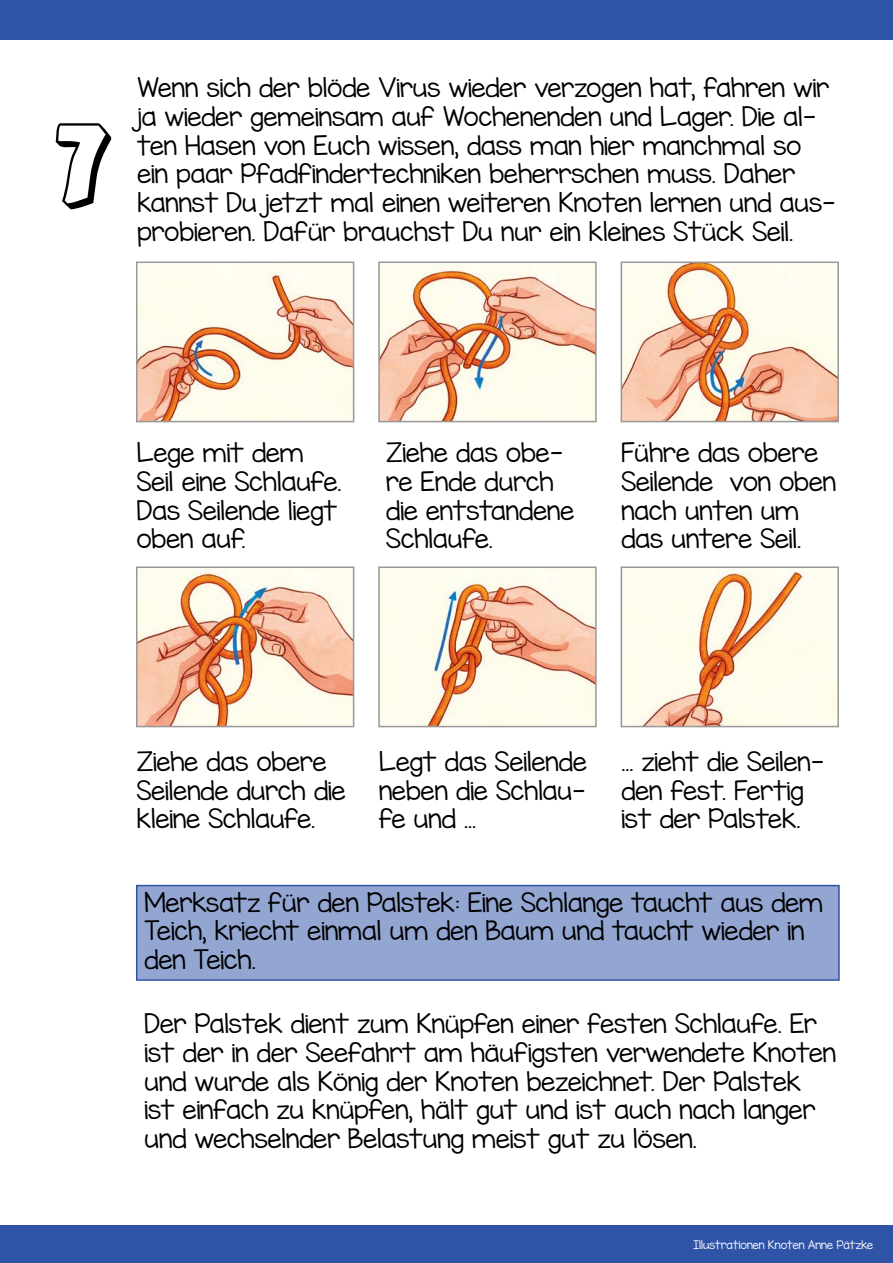
<style>
.page{position:relative;width:893px;height:1263px;background:#fff}
.page>*{position:absolute;margin:0;border:0;box-sizing:border-box;transform-origin:0 0}
.t1{font:78px "Agent Orange";color:#000}
.t2{font:24px/28.8px "KG Miss Kindergarten";color:#000}
.t3{font:10.5px "KG Miss Kindergarten";color:#fff}
</style>
<div class="page">
<div style="left:0;top:0;width:893px;height:39px;background:#2f53a7"></div>
<div style="left:0;top:1226px;width:893px;height:37px;background:#2f53a7"></div>
<img style="left:139px;top:264px;width:212px;height:155px">
<div style="left:136px;top:261px;width:218px;height:161px;border:2px solid #999898"></div>
<img style="left:381px;top:264px;width:213px;height:155px">
<div style="left:378px;top:261px;width:219px;height:161px;border:2px solid #999898"></div>
<img style="left:624px;top:264px;width:212px;height:155px">
<div style="left:621px;top:261px;width:218px;height:161px;border:2px solid #999898"></div>
<img style="left:381px;top:569px;width:213px;height:155px">
<div style="left:378px;top:566px;width:219px;height:161px;border:2px solid #999898"></div>
<img style="left:624px;top:569px;width:212px;height:155px">
<div style="left:621px;top:566px;width:218px;height:161px;border:2px solid #999898"></div>
<img style="left:139px;top:569px;width:212px;height:155px">
<div style="left:136px;top:566px;width:218px;height:161px;border:2px solid #999898"></div>
<div style="left:137px;top:885px;width:702px;height:95px;background:#93a5d1"></div>
<div style="left:136px;top:885px;width:704px;height:96px;border:2px solid #2f53a7"></div>
<h1 class="t1" style="left:58px;top:122px;width:59px">7</h1>
<p class="t2" style="left:137px;top:73px;width:699px">Wenn sich der blöde Virus wieder verzogen hat, fahren wir ja wieder gemeinsam auf Wochenenden und Lager. Die al&shy;ten Hasen von Euch wissen, dass man hier manchmal so ein paar Pfadfindertechniken beherrschen muss. Daher kannst Du jetzt mal einen weiteren Knoten lernen und aus&shy;probieren. Dafür brauchst Du nur ein kleines Stück Seil.</p>
<p class="t2" style="left:137px;top:438px;width:206px">Lege mit dem<br>Seil eine Schlaufe.<br>Das Seilende liegt oben auf.</p>
<p class="t2" style="left:386px;top:438px;width:189px">Ziehe das obe&shy;re Ende durch die entstandene<br>Schlaufe.</p>
<p class="t2" style="left:621px;top:438px;width:216px">Führe das obere<br>Seilende von oben nach unten um das untere Seil.</p>
<p class="t2" style="left:137px;top:747px;width:210px">Ziehe das obere<br>Seilende durch die kleine Schlaufe.</p>
<p class="t2" style="left:379px;top:747px;width:209px;text-align:justify">Legt das Seilende neben die Schlau&shy;fe und ...</p>
<p class="t2" style="left:621px;top:747px;width:204px">... zieht die Seilen&shy;den fest. Fertig ist der Palstek.</p>
<p class="t2" style="left:145px;top:887px;width:680px">Merksatz für den Palstek: Eine Schlange taucht aus dem<br>Teich, kriecht einmal um den Baum und taucht wieder in den Teich.</p>
<p class="t2" style="left:145px;top:1009px;width:693px">Der Palstek dient zum Knüpfen einer festen Schlaufe. Er ist der in der Seefahrt am häufigsten verwendete Knoten und wurde als König der Knoten bezeichnet. Der Palstek ist einfach zu knüpfen, hält gut und ist auch nach langer und wechselnder Belastung meist gut zu lösen.</p>
<p class="t3" style="left:693px;top:1238px;width:181px">Illustrationen Knoten Anne Pätzke</p>
</div>
